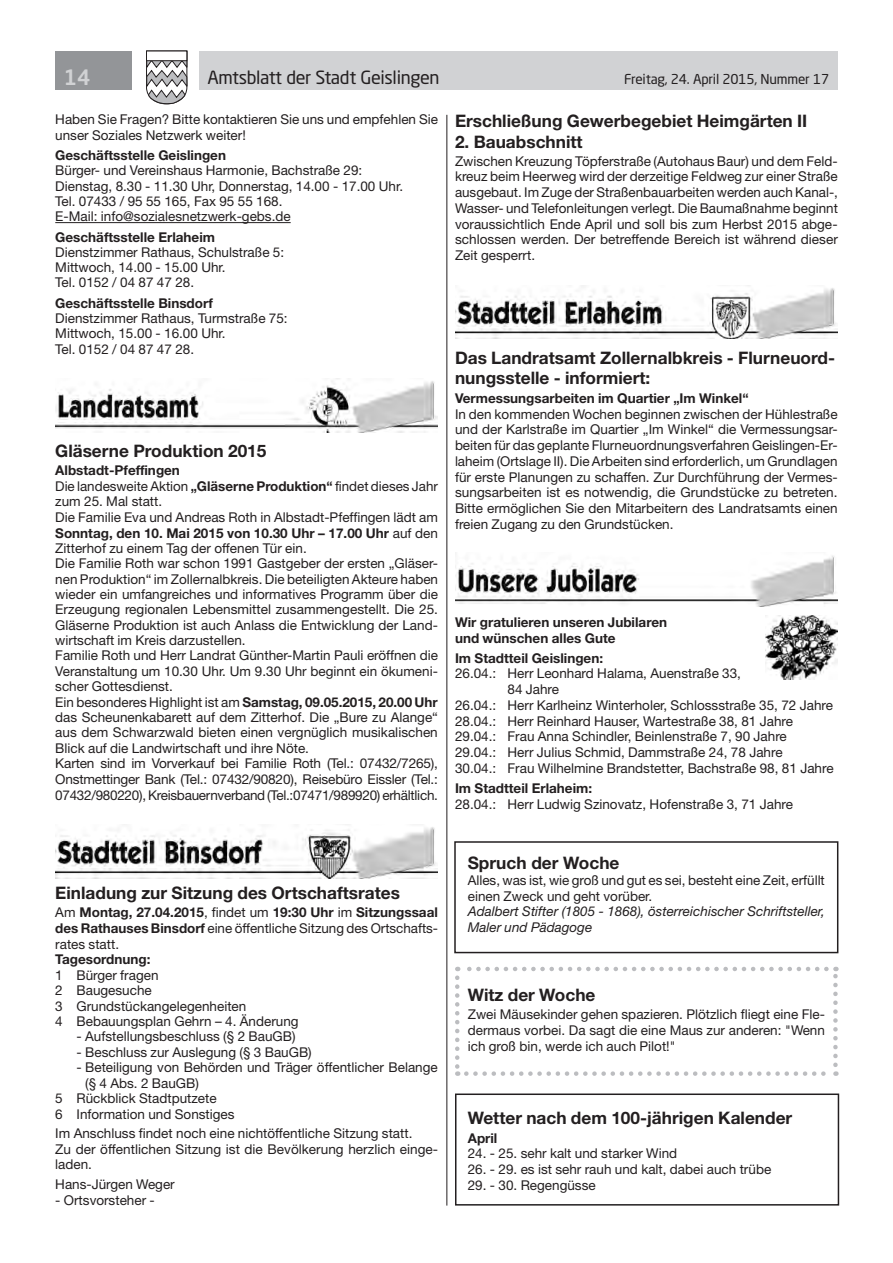
<style>
.page{position:relative;width:893px;height:1263px;background:#fff}
.page>*{position:absolute;margin:0;border:0;box-sizing:border-box;transform-origin:0 0}
.t1{font:500 21px "Neo Sans Std";color:#d1d2d4}
.t2{font:18px "Neo Sans Std";letter-spacing:-.02em;color:#231f20}
.t3{font:700 17.25px/20.5px "Helvetica Neue LT Std";color:#231f20}
.t4{font:13.5px/15.5px "Helvetica Neue LT Std";color:#231f20}
.t5{font:700 13.5px/16px "Helvetica Neue LT Std";color:#231f20}
.t6{font:italic 13.5px/15.8px "Helvetica Neue LT Std";color:#231f20}
.t7{font:13.5px "Neo Sans Std";letter-spacing:-.015em;color:#231f20}
.s1{font-weight:700}
</style>
<div class="page">
<div style="left:199px;top:51px;width:639px;height:38px;background:#d1d2d4"></div>
<div style="left:55px;top:51px;width:77px;height:38px;background:#939598"></div>
<svg style="left:146px;top:50px;width:42px;height:55px"></svg>
<div style="left:146px;top:51px;width:41px;height:10px;background:#fff;border:1px solid #231f20"></div>
<hr style="left:446px;top:115px;width:1px;height:1090px;background:#231f20">
<hr style="left:55px;top:222px;width:236px;height:1px;background:#231f20">
<img style="left:55px;top:381px;width:383px;height:51px">
<img style="left:55px;top:827px;width:383px;height:51px">
<img style="left:455px;top:285px;width:383px;height:54px">
<img style="left:455px;top:552px;width:383px;height:54px">
<img style="left:765px;top:616px;width:73px;height:63px">
<svg style="left:455px;top:978px;width:4px;height:98px"></svg>
<svg style="left:466px;top:1071px;width:370px;height:5px"></svg>
<svg style="left:833px;top:967px;width:5px;height:98px"></svg>
<svg style="left:457px;top:967px;width:369px;height:4px"></svg>
<div style="left:454px;top:841px;width:384px;height:112px;border:2px solid #231f20"></div>
<div style="left:455px;top:1093px;width:384px;height:112px;border:2px solid #231f20"></div>
<h1 class="t1" style="left:64px;top:64px;width:28px">14</h1>
<h2 class="t2" style="left:207px;top:66px;width:234px">Amtsblatt der Stadt Geislingen</h2>
<p class="t7" style="left:624px;top:71px;width:207px">Freitag, 24. April 2015, Nummer 17</p>
<p class="t4" style="left:55px;top:112px;width:384px">Haben Sie Fragen? Bitte kontaktieren Sie uns und empfehlen Sie unser Soziales Netzwerk weiter!</p>
<p class="t5" style="left:55px;top:147px;width:172px">Geschäftsstelle Geislingen</p>
<p class="t4" style="left:55px;top:163px;width:349px">Bürger- und Vereinshaus Harmonie, Bachstraße 29:<br>Dienstag, 8.30 - 11.30 Uhr, Donnerstag, 14.00 - 17.00 Uhr.<br>Tel. 07433 / 95 55 165, Fax 95 55 168.<br>E-Mail: info@sozialesnetzwerk-gebs.de</p>
<p class="t5" style="left:55px;top:228px;width:161px">Geschäftsstelle Erlaheim</p>
<p class="t4" style="left:55px;top:244px;width:230px">Dienstzimmer Rathaus, Schulstraße 5:<br>Mittwoch, 14.00 - 15.00 Uhr.<br>Tel. 0152 / 04 87 47 28.</p>
<p class="t5" style="left:55px;top:295px;width:159px">Geschäftsstelle Binsdorf</p>
<p class="t4" style="left:55px;top:310px;width:234px">Dienstzimmer Rathaus, Turmstraße 75:<br>Mittwoch, 15.00 - 16.00 Uhr.<br>Tel. 0152 / 04 87 47 28.</p>
<p class="t3" style="left:455px;top:110px;width:354px">Erschließung Gewerbegebiet Heimgärten II</p>
<p class="t3" style="left:455px;top:131px;width:129px">2. Bauabschnitt</p>
<p class="t4" style="left:455px;top:153px;width:384px;text-align:justify">Zwischen Kreuzung Töpferstraße (Autohaus Baur) und dem Feld&shy;kreuz beim Heerweg wird der derzeitige Feldweg zur einer Straße ausgebaut. Im Zuge der Straßenbauarbeiten werden auch Kanal-, Wasser- und Telefonleitungen verlegt. Die Baumaßnahme beginnt voraussichtlich Ende April und soll bis zum Herbst 2015 abge&shy;schlossen werden. Der betreffende Bereich ist während dieser Zeit gesperrt.</p>
<p class="t3" style="left:455px;top:347px;width:382px">Das Landratsamt Zollernalbkreis - Flurneuord&shy;nungsstelle - informiert:</p>
<p class="t5" style="left:455px;top:390px;width:295px">Vermessungsarbeiten im Quartier „Im Winkel“</p>
<p class="t4" style="left:455px;top:406px;width:384px;text-align:justify">In den kommenden Wochen beginnen zwischen der Hühlestraße und der Karlstraße im Quartier „Im Winkel“ die Vermessungsar&shy;beiten für das geplante Flurneuordnungsverfahren Geislingen-Er&shy;laheim (Ortslage II). Die Arbeiten sind erforderlich, um Grundlagen für erste Planungen zu schaffen. Zur Durchführung der Vermes&shy;sungsarbeiten ist es notwendig, die Grundstücke zu betreten.<br>Bitte ermöglichen Sie den Mitarbeitern des Landratsamts einen freien Zugang zu den Grundstücken.</p>
<p class="t3" style="left:55px;top:440px;width:213px">Gläserne Produktion 2015</p>
<p class="t4" style="left:55px;top:462px;width:384px"><span class="s1">Albstadt-Pfeffingen<br></span>Die landesweite Aktion <span class="s1">„Gläserne Produktion“</span> findet dieses Jahr zum 25. Mal statt.<br>Die Familie Eva und Andreas Roth in Albstadt-Pfeffingen lädt am <span class="s1">Sonntag, den 10. Mai 2015 von 10.30 Uhr – 17.00 Uhr</span> auf den Zitterhof zu einem Tag der offenen Tür ein.<br>Die Familie Roth war schon 1991 Gastgeber der ersten „Gläser&shy;nen Produktion“ im Zollernalbkreis. Die beteiligten Akteure haben wieder ein umfangreiches und informatives Programm über die Erzeugung regionalen Lebensmittel zusammengestellt. Die 25.<br>Gläserne Produktion ist auch Anlass die Entwicklung der Land&shy;wirtschaft im Kreis darzustellen.<br>Familie Roth und Herr Landrat Günther-Martin Pauli eröffnen die Veranstaltung um 10.30 Uhr. Um 9.30 Uhr beginnt ein ökumeni&shy;scher Gottesdienst.<br>Ein besonderes Highlight ist am <span class="s1">Samstag, 09.05.2015, 20.00 Uhr </span>das Scheunenkabarett auf dem Zitterhof. Die „Bure zu Alange“ aus dem Schwarzwald bieten einen vergnüglich musikalischen Blick auf die Landwirtschaft und ihre Nöte.<br>Karten sind im Vorverkauf bei Familie Roth (Tel.: 07432/7265), Onstmettinger Bank (Tel.: 07432/90820), Reisebüro Eissler (Tel.:<br>07432/980220), Kreisbauernverband (Tel.:07471/989920) erhältlich.</p>
<p class="t5" style="left:455px;top:613px;width:214px">Wir gratulieren unseren Jubilaren und wünschen alles Gute</p>
<p class="t5" style="left:455px;top:649px;width:150px">Im Stadtteil Geislingen:</p>
<p class="t4" style="left:455px;top:666px;width:288px">26.04.: Herr Leonhard Halama, Auenstraße 33,</p>
<p class="t4" style="left:507px;top:681px;width:53px">84 Jahre</p>
<p class="t4" style="left:455px;top:697px;width:380px">26.04.: Herr Karlheinz Winterholer, Schlossstraße 35, 72 Jahre</p>
<p class="t4" style="left:455px;top:713px;width:340px">28.04.: Herr Reinhard Hauser, Wartestraße 38, 81 Jahre</p>
<p class="t4" style="left:455px;top:729px;width:333px">29.04.: Frau Anna Schindler, Beinlenstraße 7, 90 Jahre</p>
<p class="t4" style="left:455px;top:744px;width:329px">29.04.: Herr Julius Schmid, Dammstraße 24, 78 Jahre</p>
<p class="t4" style="left:455px;top:760px;width:380px">30.04.: Frau Wilhelmine Brandstetter, Bachstraße 98, 81 Jahre</p>
<p class="t5" style="left:455px;top:780px;width:139px">Im Stadtteil Erlaheim:</p>
<p class="t4" style="left:455px;top:796px;width:339px">28.04.: Herr Ludwig Szinovatz, Hofenstraße 3, 71 Jahre</p>
<p class="t3" style="left:55px;top:882px;width:346px">Einladung zur Sitzung des Ortschaftsrates</p>
<p class="t4" style="left:55px;top:904px;width:384px;line-height:15.9px;text-align:justify">Am <span class="s1">Montag, 27.04.2015</span>, findet um <span class="s1">19:30 Uhr</span> im <span class="s1">Sitzungssaal des Rathauses Binsdorf</span> eine öffentliche Sitzung des Ortschafts&shy;rates statt.</p>
<p class="t5" style="left:55px;top:951px;width:97px">Tagesordnung:</p>
<p class="t4" style="left:55px;top:967px;width:245px">1 Bürger fragen<br>2 Baugesuche<br>3 Grundstückangelegenheiten<br>4 Bebauungsplan Gehrn – 4. Änderung</p>
<p class="t4" style="left:77px;top:1029px;width:221px">- Aufstellungsbeschluss (§ 2 BauGB)</p>
<p class="t4" style="left:77px;top:1044px;width:237px">- Beschluss zur Auslegung (§ 3 BauGB)</p>
<p class="t4" style="left:77px;top:1060px;width:363px">- Beteiligung von Behörden und Träger öffentlicher Belange</p>
<p class="t4" style="left:85px;top:1075px;width:115px">(§ 4 Abs. 2 BauGB)</p>
<p class="t4" style="left:55px;top:1090px;width:163px">5 Rückblick Stadtputzete</p>
<p class="t4" style="left:55px;top:1106px;width:181px">6 Information und Sonstiges</p>
<p class="t4" style="left:55px;top:1126px;width:384px">Im Anschluss findet noch eine nichtöffentliche Sitzung statt.<br>Zu der öffentlichen Sitzung ist die Bevölkerung herzlich einge&shy;laden.</p>
<p class="t4" style="left:55px;top:1176px;width:121px">Hans-Jürgen Weger</p>
<p class="t4" style="left:55px;top:1192px;width:101px">- Ortsvorsteher -</p>
<p class="t3" style="left:468px;top:852px;width:153px">Spruch der Woche</p>
<p class="t4" style="left:468px;top:872px;width:359px">Alles, was ist, wie groß und gut es sei, besteht eine Zeit, erfüllt einen Zweck und geht vorüber.</p>
<p class="t6" style="left:468px;top:903px;width:359px">Adalbert Stifter (1805 - 1868), österreichischer Schriftsteller,<br>Maler und Pädagoge</p>
<p class="t3" style="left:468px;top:984px;width:129px">Witz der Woche</p>
<p class="t4" style="left:468px;top:1006px;width:359px;text-align:justify">Zwei Mäusekinder gehen spazieren. Plötzlich fliegt eine Fle&shy;dermaus vorbei. Da sagt die eine Maus zur anderen: "Wenn ich groß bin, werde ich auch Pilot!"</p>
<p class="t3" style="left:468px;top:1107px;width:326px">Wetter nach dem 100-jährigen Kalender</p>
<p class="t5" style="left:468px;top:1129px;width:31px">April</p>
<p class="t4" style="left:468px;top:1146px;width:211px">24. - 25. sehr kalt und starker Wind</p>
<p class="t4" style="left:468px;top:1161px;width:305px">26. - 29. es ist sehr rauh und kalt, dabei auch trübe</p>
<p class="t4" style="left:468px;top:1177px;width:129px">29. - 30. Regengüsse</p>
</div>
